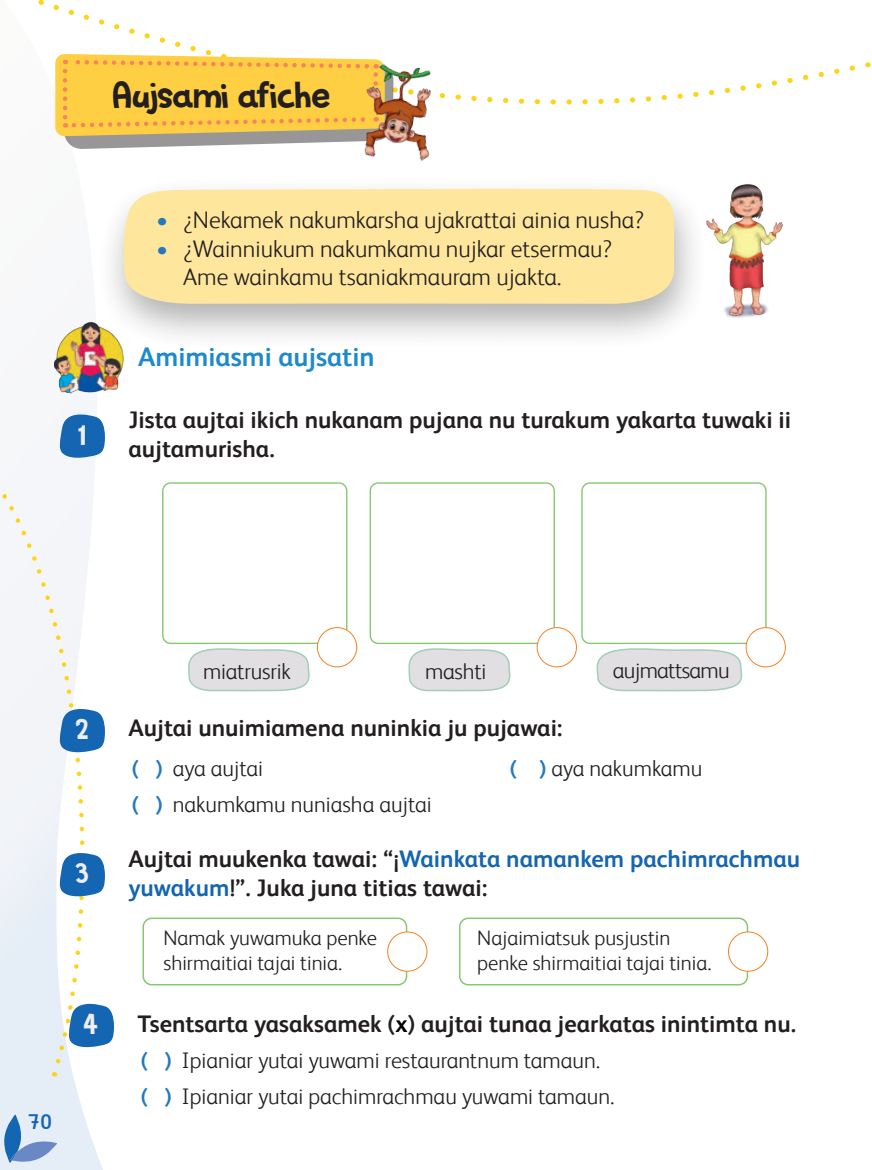
<style>
.page{position:relative;width:872px;height:1170px;background:#fff}
.page>*{position:absolute;margin:0;border:0;box-sizing:border-box;transform-origin:0 0}
.t1{font:37.5px "Glitter Candy";letter-spacing:-.02em;color:#231f20}
.t2{font:30px "Glitter Candy";color:#eeeeef}
.t3{font:700 27px "Dune";color:#1e8acb}
.t4{font:700 24px/28.8px "Dune";color:#231f20}
.t5{font:24px/28.8px "Dune";color:#231f20}
.t6{font:22.5px/36px "Dune";color:#231f20}
.t7{font:22.5px "Dune";letter-spacing:-.03em;color:#231f20}
.t8{font:21px/25.2px "Dune";color:#231f20}
.t9{font:700 21px "Dune";color:#1465b2}
.s1{color:#2479be}
.s2{font-weight:700;color:#2479be}
.s3{color:#1465b2}
.s4{color:#000001}
</style>
<div class="page">
<svg style="left:0;top:443px;width:103px;height:726px"></svg>
<svg style="left:0;top:467px;width:103px;height:599px"></svg>
<svg style="left:38px;top:0;width:833px;height:105px"></svg>
<svg style="left:3px;top:1114px;width:54px;height:48px;background:#a0bcdd"></svg>
<div style="left:96px;top:175px;width:612px;height:176px;background:#231f20;opacity:.75"></div>
<svg style="left:120px;top:187px;width:560px;height:118px;background:#fce6a2"></svg>
<svg style="left:55px;top:54px;width:338px;height:95px;background:#f1c85c"></svg>
<svg style="left:60px;top:414px;width:45px;height:44px;background:#387cbd"></svg>
<svg style="left:60px;top:708px;width:45px;height:44px;background:#387cbd"></svg>
<svg style="left:60px;top:852px;width:45px;height:44px;background:#397dbe"></svg>
<svg style="left:69px;top:1003px;width:45px;height:44px;background:#397dbc"></svg>
<img style="left:54px;top:318px;width:77px;height:77px">
<div style="left:162px;top:482px;width:185px;height:162px;border:1px solid #85c86f;border-radius:8px"></div>
<div style="left:142px;top:917px;width:265px;height:68px;border:2px solid #85c86f;border-radius:9px"></div>
<div style="left:459px;top:917px;width:289px;height:68px;border:2px solid #85c86f;border-radius:9px"></div>
<div style="left:369px;top:482px;width:186px;height:162px;border:1px solid #85c86f;border-radius:8px"></div>
<div style="left:581px;top:482px;width:185px;height:162px;border:1px solid #85c86f;border-radius:8px"></div>
<div style="left:317px;top:627px;width:40px;height:40px;background:#fff;border-radius:50%"></div>
<div style="left:317px;top:627px;width:40px;height:40px;border:1px solid #f58220;border-radius:50%"></div>
<div style="left:388px;top:931px;width:39px;height:40px;background:#fff;border-radius:50%"></div>
<div style="left:387px;top:931px;width:40px;height:40px;border:1px solid #f58220;border-radius:50%"></div>
<div style="left:728px;top:931px;width:39px;height:40px;background:#fff;border-radius:50%"></div>
<div style="left:728px;top:931px;width:40px;height:40px;border:1px solid #f58220;border-radius:50%"></div>
<div style="left:537px;top:627px;width:39px;height:40px;background:#fff;border-radius:50%"></div>
<div style="left:537px;top:627px;width:40px;height:40px;border:1px solid #f58220;border-radius:50%"></div>
<div style="left:746px;top:627px;width:39px;height:40px;background:#fff;border-radius:50%"></div>
<div style="left:745px;top:627px;width:41px;height:40px;border:1px solid #f58220;border-radius:50%"></div>
<img style="left:338px;top:57px;width:124px;height:119px">
<svg style="left:187px;top:642px;width:123px;height:50px"></svg>
<svg style="left:407px;top:642px;width:104px;height:50px"></svg>
<svg style="left:595px;top:642px;width:148px;height:344px"></svg>
<img style="left:696px;top:175px;width:87px;height:164px">
<h1 class="t1" style="left:113px;top:72px;width:220px">Aujsami afiche</h1>
<p class="t2" style="left:78px;top:415px;width:10px">1</p>
<p class="t5" style="left:156px;top:204px;width:489px"><span class="s1">•</span> ¿Nekamek nakumkarsha ujakrattai ainia nusha?</p>
<p class="t5" style="left:183px;top:233px;width:430px;text-indent:-27px"><span class="s1">•</span> ¿Wainniukum nakumkamu nujkar etsermau?<br>Ame wainkamu tsaniakmauram ujakta.</p>
<p class="t3" style="left:138px;top:338px;width:238px">Amimiasmi aujsatin</p>
<p class="t4" style="left:128px;top:404px;width:664px">Jista aujtai ikich nukanam pujana nu turakum yakarta tuwaki ii aujtamurisha.</p>
<p class="t2" style="left:75px;top:710px;width:14px">2</p>
<p class="t2" style="left:75px;top:854px;width:15px">3</p>
<p class="t9" style="left:28px;top:1107px;width:26px">70</p>
<p class="t2" style="left:84px;top:1004px;width:16px">4</p>
<p class="t6" style="left:203px;top:652px;width:89px">miatrusrik</p>
<p class="t6" style="left:425px;top:652px;width:63px">mashti</p>
<p class="t7" style="left:613px;top:655px;width:118px">aujmattsamu</p>
<p class="t4" style="left:128px;top:711px;width:435px">Aujtai unuimiamena nuninkia ju pujawai:</p>
<p class="t6" style="left:132px;top:748px;width:133px"><span class="s2">( )</span> aya aujtai</p>
<p class="t6" style="left:510px;top:748px;width:194px"><span class="s2">( )</span> aya nakumkamu</p>
<p class="t6" style="left:132px;top:784px;width:301px"><span class="s2">( )</span> nakumkamu nuniasha aujtai</p>
<p class="t4" style="left:128px;top:842px;width:673px">Aujtai muukenka tawai: “¡<span class="s3">Wainkata namankem pachimrachmau yuwakum</span>!”. Juka juna titias tawai:</p>
<p class="t8" style="left:163px;top:923px;width:215px">Namak yuwamuka penke shirmaitiai tajai tinia.</p>
<p class="t8" style="left:477px;top:923px;width:236px">Najaimiatsuk pusjustin penke shirmaitiai tajai tinia.</p>
<p class="t4" style="left:138px;top:1007px;width:660px">Tsentsarta yasaksamek (<span class="s4">x</span>) aujtai tunaa jearkatas inintimta nu.</p>
<p class="t6" style="left:141px;top:1041px;width:475px"><span class="s2">( )</span> Ipianiar yutai yuwami restaurantnum tamaun.<br><span class="s2">( )</span> Ipianiar yutai pachimrachmau yuwami tamaun.</p>
</div>
